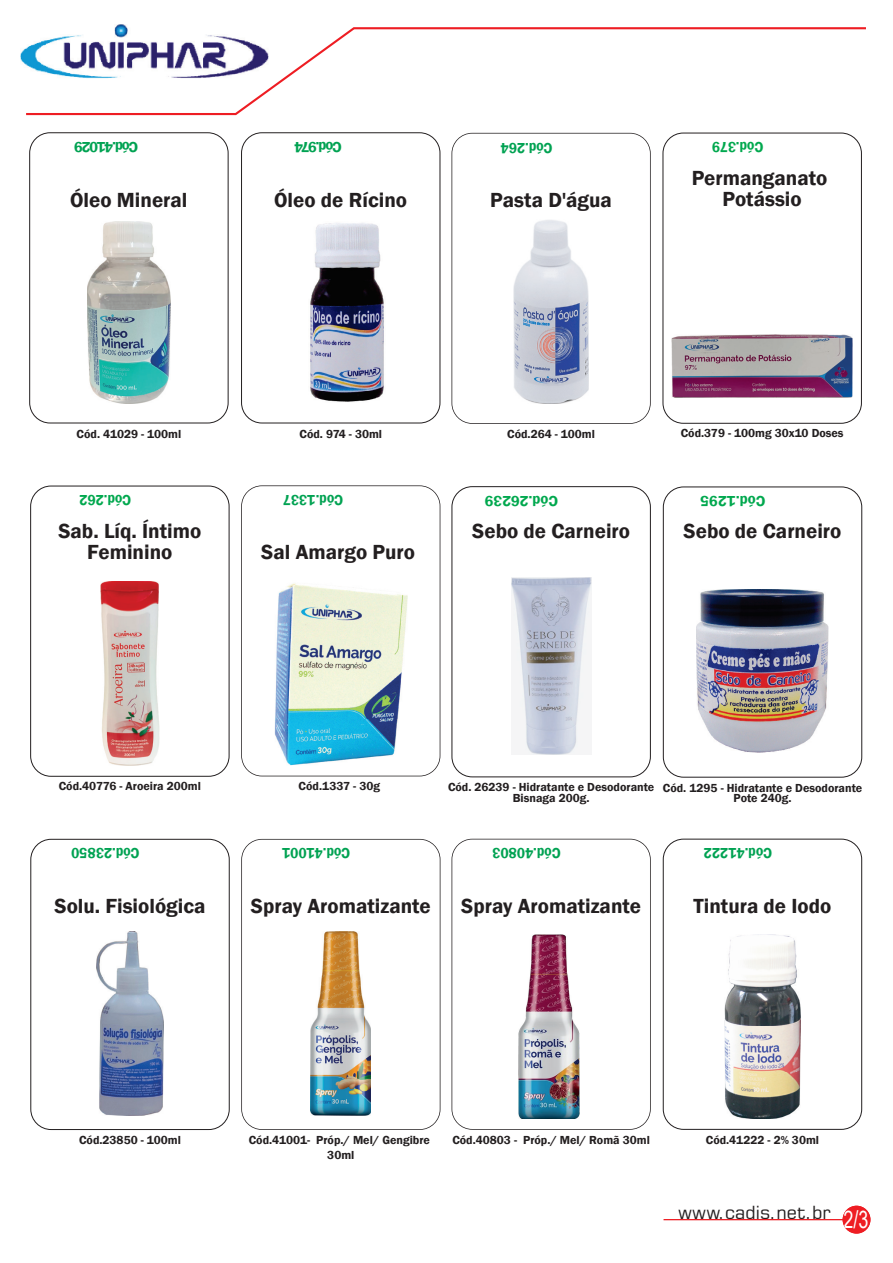
<style>
.page{position:relative;width:893px;height:1263px;background:#fff}
.page>*{position:absolute;margin:0;border:0;box-sizing:border-box;transform-origin:0 0}
.t1{font:600 21px/21px "Franklin Gothic";color:#231f20;text-align:center}
.t2{font:18px "Square 721 BT";color:#231f20}
.t3{font:600 15px "Franklin Gothic";color:#00a252;scale:.93 1}
.t4{font:600 15px "Franklin Gothic";color:#00a84e}
.t5{font:600 15px "Franklin Gothic";color:#00a84e;scale:.93 1}
.t6{font:600 15px "Franklin Gothic";letter-spacing:-.075em;color:#00a252}
.t7{font:600 15px "Franklin Gothic";color:#00a252}
.t8{font:600 12px/10.5px "Franklin Gothic";color:#231f20;text-align:center}
.s1{font-family:"Arial";font-size:24.3px;color:#fff}
</style>
<div class="page">
<div style="left:663px;top:487px;width:199px;height:290px;border:1px solid #231f20;border-radius:20px"></div>
<div style="left:241px;top:132px;width:199px;height:291px;border:1px solid #231f20;border-radius:20px"></div>
<img style="left:696px;top:589px;width:133px;height:163px">
<img style="left:310px;top:223px;width:74px;height:179px">
<div style="left:29px;top:132px;width:199px;height:291px;border:1px solid #231f20;border-radius:20px"></div>
<div style="left:30px;top:486px;width:199px;height:291px;border:1px solid #231f20;border-radius:20px"></div>
<svg style="left:241px;top:485px;width:199px;height:291px"></svg>
<hr style="left:663px;top:1219px;width:199px;height:1px;background:#ee1d23">
<div style="left:843px;top:1206px;width:27px;height:27px;background:#ee1d23;border-radius:14px"></div>
<svg style="left:26px;top:27px;width:840px;height:89px"></svg>
<img style="left:21px;top:25px;width:247px;height:53px">
<div style="left:663px;top:839px;width:199px;height:291px;border:1px solid #231f20;border-radius:20px"></div>
<img style="left:272px;top:581px;width:137px;height:184px">
<img style="left:724px;top:934px;width:76px;height:185px">
<svg style="left:451px;top:839px;width:200px;height:291px"></svg>
<div style="left:452px;top:486px;width:199px;height:291px;border:1px solid #231f20;border-radius:20px"></div>
<img style="left:511px;top:577px;width:80px;height:178px">
<svg style="left:451px;top:133px;width:200px;height:291px"></svg>
<img style="left:514px;top:219px;width:74px;height:184px">
<img style="left:518px;top:934px;width:61px;height:185px">
<svg style="left:241px;top:839px;width:199px;height:291px"></svg>
<img style="left:311px;top:932px;width:60px;height:183px">
<div style="left:30px;top:839px;width:200px;height:291px;border:1px solid #231f20;border-radius:20px"></div>
<img style="left:97px;top:932px;width:66px;height:183px">
<img style="left:101px;top:581px;width:58px;height:185px">
<div style="left:663px;top:133px;width:199px;height:291px;border:1px solid #231f20;border-radius:20px"></div>
<img style="left:672px;top:335px;width:181px;height:62px">
<img style="left:87px;top:221px;width:83px;height:182px">
<p class="t6" style="left:138px;top:156px;width:66px;rotate:-180deg">Cód.41029</p>
<h1 class="t1" style="left:70px;top:189px;width:119px">Óleo Mineral</h1>
<p class="t7" style="left:342px;top:156px;width:49px;rotate:-180deg">Cód.974</p>
<h1 class="t1" style="left:274px;top:189px;width:134px">Óleo de Rícino</h1>
<p class="t3" style="left:553px;top:157px;width:57px;rotate:-180deg">Cód.264</p>
<h1 class="t1" style="left:490px;top:190px;width:123px">Pasta D'água</h1>
<p class="t5" style="left:763px;top:156px;width:57px;rotate:-180deg">Cód.379</p>
<h1 class="t1" style="left:692px;top:168px;width:137px">Permanganato<br>Potássio</h1>
<p class="t8" style="left:77px;top:428px;width:106px">Cód. 41029 - 100ml</p>
<p class="t8" style="left:299px;top:428px;width:84px">Cód. 974 - 30ml</p>
<p class="t8" style="left:507px;top:429px;width:89px">Cód.264 - 100ml</p>
<p class="t8" style="left:681px;top:428px;width:164px">Cód.379 - 100mg 30x10 Doses</p>
<p class="t5" style="left:131px;top:509px;width:57px;rotate:-180deg">Cód.262</p>
<h1 class="t1" style="left:58px;top:521px;width:144px">Sab. Líq. Íntimo<br>Feminino</h1>
<p class="t3" style="left:343px;top:509px;width:66px;rotate:-180deg">Cód.1337</p>
<h1 class="t1" style="left:261px;top:542px;width:155px">Sal Amargo Puro</h1>
<p class="t4" style="left:558px;top:510px;width:75px;rotate:-180deg">Cód.26239</p>
<h1 class="t1" style="left:472px;top:520px;width:159px">Sebo de Carneiro</h1>
<p class="t4" style="left:765px;top:510px;width:67px;rotate:-180deg">Cód.1295</p>
<h1 class="t1" style="left:684px;top:521px;width:159px">Sebo de Carneiro</h1>
<p class="t8" style="left:59px;top:781px;width:144px">Cód.40776 - Aroeira 200ml</p>
<p class="t8" style="left:299px;top:781px;width:83px">Cód.1337 - 30g</p>
<p class="t8" style="left:448px;top:782px;width:208px">Cód. 26239 - Hidratante e Desodorante<br>Bisnaga 200g.</p>
<p class="t8" style="left:663px;top:782px;width:201px">Cód. 1295 - Hidratante e Desodorante<br>Pote 240g.</p>
<p class="t3" style="left:140px;top:863px;width:75px;rotate:-180deg">Cód.23850</p>
<p class="t3" style="left:350px;top:863px;width:75px;rotate:-180deg">Cód.41001</p>
<p class="t3" style="left:561px;top:862px;width:75px;rotate:-180deg">Cód.40803</p>
<p class="t3" style="left:772px;top:862px;width:75px;rotate:-180deg">Cód.41222</p>
<h1 class="t1" style="left:54px;top:896px;width:153px">Solu. Fisiológica</h1>
<h1 class="t1" style="left:251px;top:896px;width:181px">Spray Aromatizante</h1>
<h1 class="t1" style="left:461px;top:895px;width:181px">Spray Aromatizante</h1>
<h1 class="t1" style="left:694px;top:895px;width:139px">Tintura de Iodo</h1>
<p class="t8" style="left:79px;top:1135px;width:103px">Cód.23850 - 100ml</p>
<p class="t8" style="left:249px;top:1133px;width:183px;line-height:15px">Cód.41001- Próp./ Mel/ Gengibre<br>30ml</p>
<p class="t8" style="left:452px;top:1135px;width:199px">Cód.40803 - Próp./ Mel/ Romã 30ml</p>
<p class="t8" style="left:706px;top:1135px;width:115px">Cód.41222 - 2% 30ml</p>
<h2 class="t2" style="left:678px;top:1201px;width:192px">www.cadis.net.br <span class="s1">2/3</span></h2>
</div>
